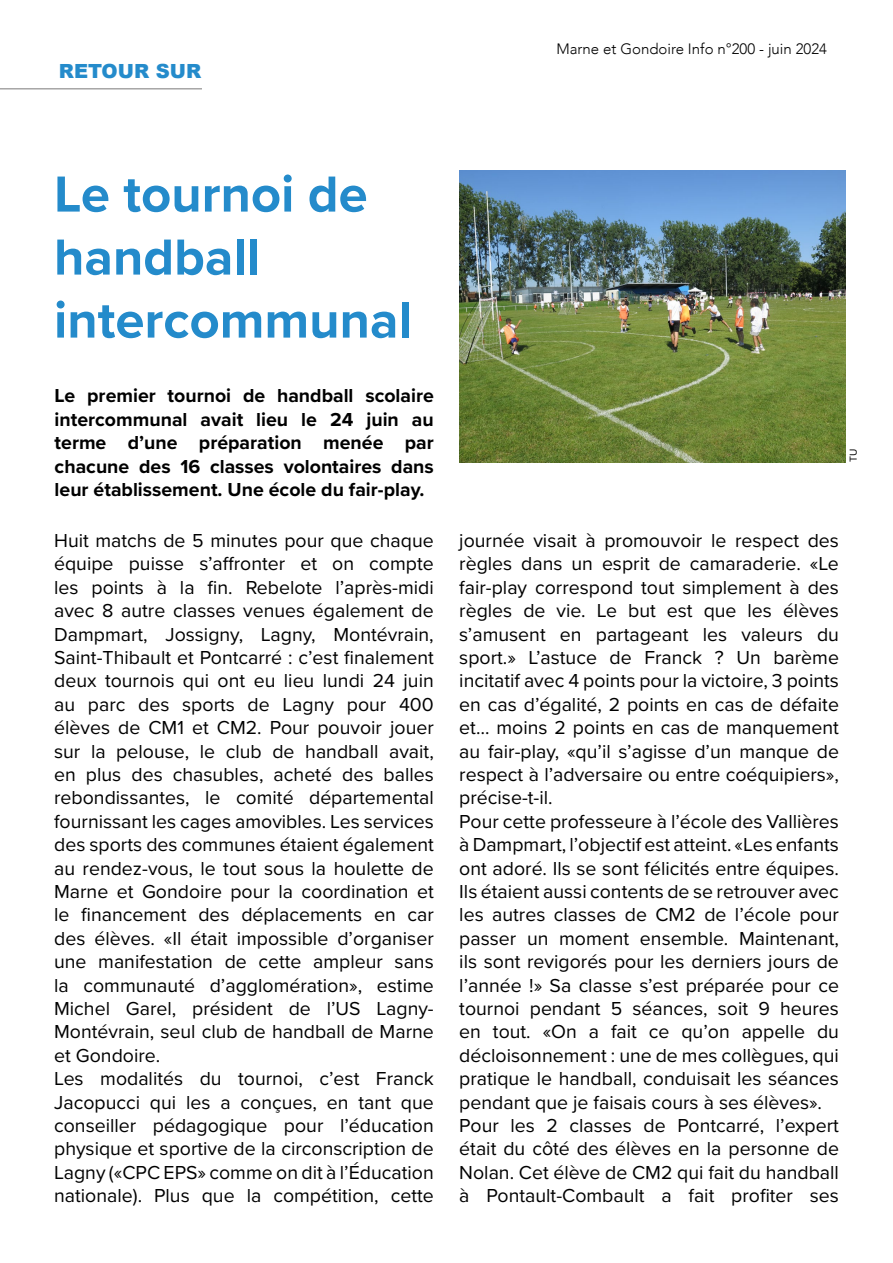
<style>
.page{position:relative;width:893px;height:1263px;background:#fff}
.page>*{position:absolute;margin:0;border:0;box-sizing:border-box;transform-origin:0 0}
.t1{font:700 52.5px/63px "Proxima Nova";color:#248bcb}
.t2{font:19.5px/23.4px "Proxima Nova";color:#000}
.t3{font:700 19.5px/23.4px "Proxima Nova";color:#000;text-align:justify}
.t4{font:900 19.5px "Arial";color:#248bcb}
.t5{font:300 15px "Avenir";color:#000}
.t6{font:10.5px "Proxima Nova";color:#000}
</style>
<div class="page">
<img style="left:459px;top:170px;width:386px;height:293px">
<hr style="left:0;top:88px;width:202px;height:2px;background:#a6a5a5">
<p class="t4" style="left:59px;top:57px;width:144px">RETOUR SUR</p>
<p class="t5" style="left:556px;top:40px;width:272px">Marne et Gondoire Info n°200 - juin 2024</p>
<h1 class="t1" style="left:54px;top:161px;width:359px">Le tournoi de handball intercommunal</h1>
<p class="t3" style="left:55px;top:384px;width:381px">Le premier tournoi de handball scolaire intercommunal avait lieu le 24 juin au terme d’une préparation menée par chacune des 16 classes volontaires dans leur établissement. Une école du fair-play.</p>
<p class="t6" style="left:845px;top:462px;width:15px;rotate:-90deg">TU</p>
<p class="t2" style="left:54px;top:528px;width:381px">Huit matchs de 5 minutes pour que chaque équipe puisse s’affronter et on compte les points à la fin. Rebelote l’après-midi avec 8 autre classes venues également de Dampmart, Jossigny, Lagny, Montévrain, Saint-Thibault et Pontcarré : c’est finalement deux tournois qui ont eu lieu lundi 24 juin au parc des sports de Lagny pour 400 élèves de CM1 et CM2. Pour pouvoir jouer sur la pelouse, le club de handball avait, en plus des chasubles, acheté des balles rebondissantes, le comité départemental fournissant les cages amovibles. Les services des sports des communes étaient également au rendez-vous, le tout sous la houlette de Marne et Gondoire pour la coordination et le financement des déplacements en car des élèves. «Il était impossible d’organiser une manifestation de cette ampleur sans la communauté d’agglomération», estime Michel Garel, président de l’US Lagny-Montévrain, seul club de handball de Marne et Gondoire.<br>Les modalités du tournoi, c’est Franck Jacopucci qui les a conçues, en tant que conseiller pédagogique pour l’éducation physique et sportive de la circonscription de Lagny («CPC EPS» comme on dit à l’Éducation nationale). Plus que la compétition, cette</p>
<p class="t2" style="left:459px;top:528px;width:381px">journée visait à promouvoir le respect des règles dans un esprit de camaraderie. «Le fair-play correspond tout simplement à des règles de vie. Le but est que les élèves s’amusent en partageant les valeurs du sport.» L’astuce de Franck ? Un barème incitatif avec 4 points pour la victoire, 3 points en cas d’égalité, 2 points en cas de défaite et… moins 2 points en cas de manquement au fair-play, «qu’il s’agisse d’un manque de respect à l’adversaire ou entre coéquipiers», précise-t-il.<br>Pour cette professeure à l’école des Vallières à Dampmart, l’objectif est atteint. «Les enfants ont adoré. Ils se sont félicités entre équipes.<br>Ils étaient aussi contents de se retrouver avec les autres classes de CM2 de l’école pour passer un moment ensemble. Maintenant, ils sont revigorés pour les derniers jours de l’année !» Sa classe s’est préparée pour ce tournoi pendant 5 séances, soit 9 heures en tout. «On a fait ce qu’on appelle du décloisonnement : une de mes collègues, qui pratique le handball, conduisait les séances pendant que je faisais cours à ses élèves».<br>Pour les 2 classes de Pontcarré, l’expert était du côté des élèves en la personne de Nolan. Cet élève de CM2 qui fait du handball à Pontault-Combault a fait profiter ses</p>
</div>
